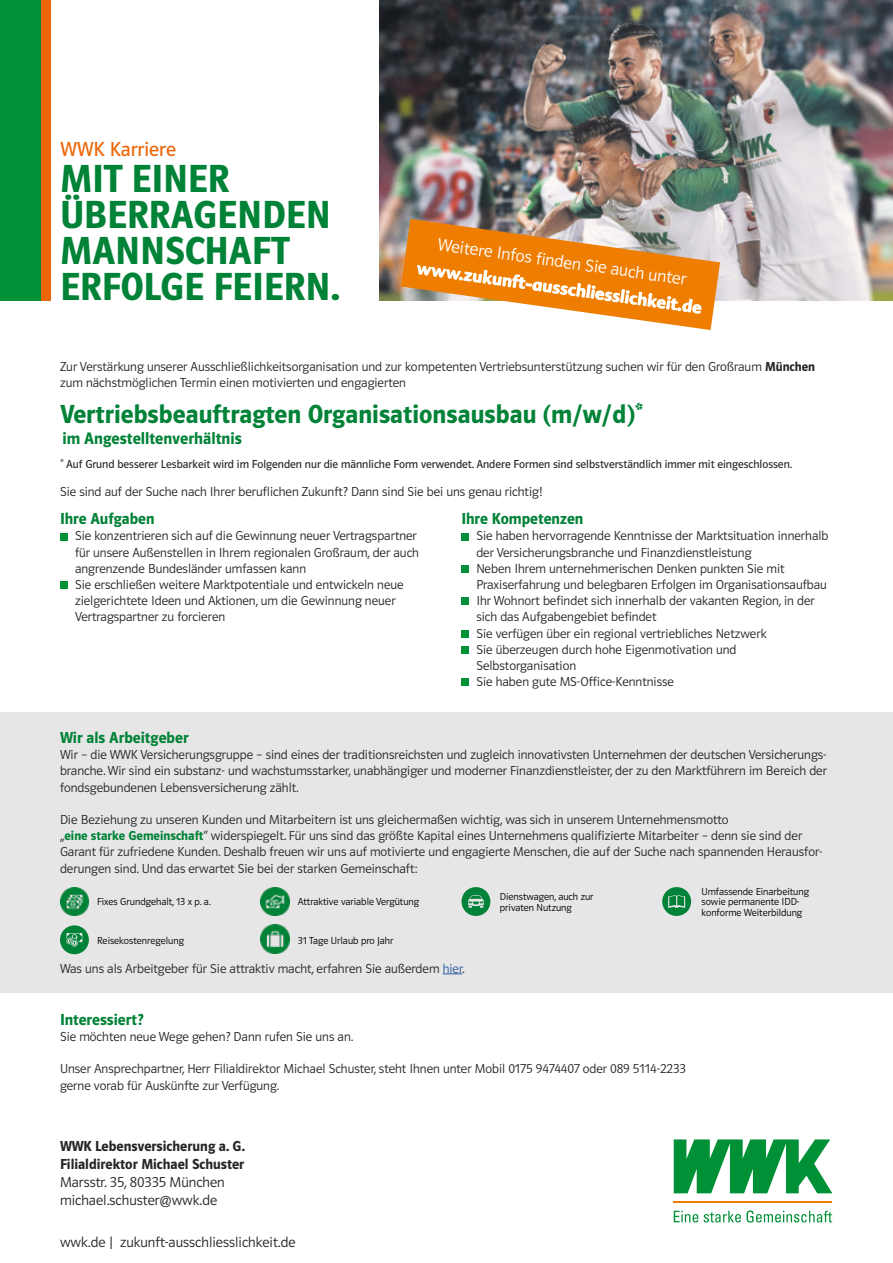
<style>
.page{position:relative;width:893px;height:1263px;background:#fff}
.page>*{position:absolute;margin:0;border:0;box-sizing:border-box;transform-origin:0 0}
.t1{font:600 40.5px/36px "WWK Polo 66";color:#008237}
.t2{font:600 27px "WWK Polo 66";color:#008237}
.t3{font:21px "WWK Polo 66 Buch";color:#ec6608}
.t4{font:18px "WWK Polo 66 Leicht";color:#fff}
.t5{font:600 17.25px "WWK Polo 66";color:#008237}
.t6{font:600 16.5px "WWK Polo 66";color:#008237}
.t7{font:15px/18px "WWK Polo 66 Leicht";color:#262626}
.t8{font:600 15px/18px "WWK Polo 66";color:#262626}
.t9{font:13.5px/16.2px "WWK Polo 66 Leicht";color:#262626}
.t10{font:12px "WWK Polo 66 Buch";color:#262626}
.t11{font:10.5px/10.5px "WWK Polo 66 Leicht";color:#000}
.s1{font-family:"WWK Polo 66";font-weight:600}
.s2{font-family:"WWK Polo 66";font-weight:600;color:#008237}
.s3{color:#275b9b}
</style>
<div class="page">
<svg style="left:674px;top:1139px;width:158px;height:54px"></svg>
<hr style="left:674px;top:1201px;width:158px;height:2px;background:#ee7d00">
<svg style="left:674px;top:1210px;width:158px;height:12px"></svg>
<img style="left:379px;top:0;width:514px;height:300px">
<div style="left:0;top:0;width:41px;height:300px;background:#009036"></div>
<div style="left:41px;top:0;width:10px;height:300px;background:#ec6608"></div>
<div style="left:60px;top:533px;width:8px;height:7px;background:#009036"></div>
<div style="left:60px;top:581px;width:8px;height:8px;background:#009036"></div>
<div style="left:461px;top:533px;width:8px;height:7px;background:#009036"></div>
<div style="left:461px;top:565px;width:8px;height:8px;background:#009036"></div>
<div style="left:461px;top:598px;width:8px;height:7px;background:#009036"></div>
<div style="left:461px;top:630px;width:8px;height:8px;background:#009036"></div>
<div style="left:461px;top:646px;width:8px;height:8px;background:#009036"></div>
<div style="left:461px;top:679px;width:8px;height:7px;background:#009036"></div>
<svg style="left:379px;top:0;width:182px;height:148px;background:#474648"></svg>
<div style="left:0;top:712px;width:893px;height:280px;background:#e6e6e6"></div>
<img style="left:60px;top:887px;width:29px;height:29px">
<img style="left:261px;top:925px;width:29px;height:29px">
<img style="left:261px;top:887px;width:29px;height:29px">
<svg style="left:662px;top:887px;width:30px;height:29px"></svg>
<svg style="left:461px;top:887px;width:30px;height:29px"></svg>
<svg style="left:60px;top:925px;width:29px;height:30px"></svg>
<svg style="left:443px;top:973px;width:19px;height:1px"></svg>
<svg style="left:401px;top:219px;width:319px;height:111px"></svg>
<h3 class="t3" style="left:60px;top:138px;width:118px">WWK Karriere</h3>
<h1 class="t1" style="left:60px;top:161px;width:282px">MIT EINER<br>ÜBERRAGENDEN<br>MANNSCHAFT<br>ERFOLGE FEIERN.</h1>
<h3 class="t4" style="left:439px;top:235px;width:252px;rotate:8deg">Weitere Infos fi nden Sie auch unter</h3>
<p class="t9" style="left:60px;top:358px;width:757px">Zur Verstärkung unserer Ausschließlichkeitsorganisation und zur kompetenten Vertriebsunterstützung suchen wir für den Großraum <span class="s1">München </span>zum nächstmöglichen Termin einen motivierten und engagierten</p>
<h2 class="t2" style="left:60px;top:399px;width:585px">Vertriebsbeauftragten Organisationsausbau (m/w/d)*</h2>
<p class="t5" style="left:62px;top:428px;width:181px">im Angestelltenverhältnis</p>
<p class="t10" style="left:60px;top:458px;width:734px">* Auf Grund besserer Lesbarkeit wird im Folgenden nur die männliche Form verwendet. Andere Formen sind selbstverständlich immer mit eingeschlossen.</p>
<p class="t9" style="left:60px;top:484px;width:484px">Sie sind auf der Suche nach Ihrer beruflichen Zukunft? Dann sind Sie bei uns genau richtig!</p>
<p class="t6" style="left:461px;top:510px;width:124px">Ihre Kompetenzen</p>
<p class="t9" style="left:476px;top:528px;width:354px">Sie haben hervorragende Kenntnisse der Marktsituation innerhalb der Versicherungsbranche und Finanzdienstleistung<br>Neben Ihrem unternehmerischen Denken punkten Sie mit Praxiserfahrung und belegbaren Erfolgen im Organisationsaufbau Ihr Wohnort befindet sich innerhalb der vakanten Region, in der sich das Aufgabengebiet befindet<br>Sie verfügen über ein regional vertriebliches Netzwerk<br>Sie überzeugen durch hohe Eigenmotivation und Selbstorganisation<br>Sie haben gute MS-Office-Kenntnisse</p>
<p class="t6" style="left:60px;top:510px;width:96px">Ihre Aufgaben</p>
<p class="t9" style="left:75px;top:528px;width:346px">Sie konzentrieren sich auf die Gewinnung neuer Vertragspartner für unsere Außenstellen in Ihrem regionalen Großraum, der auch angrenzende Bundesländer umfassen kann<br>Sie erschließen weitere Marktpotentiale und entwickeln neue zielgerichtete Ideen und Aktionen, um die Gewinnung neuer Vertragspartner zu forcieren</p>
<p class="t6" style="left:60px;top:729px;width:130px">Wir als Arbeitgeber</p>
<p class="t9" style="left:60px;top:747px;width:768px;text-align:justify">Wir – die WWK Versicherungsgruppe – sind eines der traditionsreichsten und zugleich innovativsten Unternehmen der deutschen Versicherungs&shy;branche. Wir sind ein substanz- und wachstumsstarker, unabhängiger und moderner Finanzdienstleister, der zu den Marktführern im Bereich der fondsgebundenen Lebensversicherung zählt.</p>
<p class="t9" style="left:60px;top:812px;width:764px">Die Beziehung zu unseren Kunden und Mitarbeitern ist uns gleichermaßen wichtig, was sich in unserem Unternehmensmotto<br>„<span class="s2">eine starke Gemeinschaft</span>“ widerspiegelt. Für uns sind das größte Kapital eines Unternehmens qualifizierte Mitarbeiter – denn sie sind der Garant für zufriedene Kunden. Deshalb freuen wir uns auf motivierte und engagierte Menschen, die auf der Suche nach spannenden Herausfor&shy;derungen sind. Und das erwartet Sie bei der starken Gemeinschaft:</p>
<p class="t11" style="left:500px;top:891px;width:95px">Dienstwagen, auch zur privaten Nutzung</p>
<p class="t11" style="left:701px;top:886px;width:109px">Umfassende Einarbeitung sowie permanente IDD&shy;konforme Weiterbildung</p>
<p class="t11" style="left:97px;top:897px;width:115px">Fixes Grundgehalt, 13 x p. a.</p>
<p class="t11" style="left:97px;top:935px;width:88px">Reisekostenregelung</p>
<p class="t11" style="left:298px;top:935px;width:97px">31 Tage Urlaub pro Jahr</p>
<p class="t11" style="left:298px;top:897px;width:123px">Attraktive variable Vergütung</p>
<p class="t9" style="left:60px;top:960px;width:406px">Was uns als Arbeitgeber für Sie attraktiv macht, erfahren Sie außerdem <span class="s3">hier</span>.</p>
<p class="t6" style="left:60px;top:1010px;width:85px">Interessiert?</p>
<p class="t9" style="left:60px;top:1029px;width:295px">Sie möchten neue Wege gehen? Dann rufen Sie uns an.</p>
<p class="t9" style="left:60px;top:1061px;width:628px">Unser Ansprechpartner, Herr Filialdirektor Michael Schuster, steht Ihnen unter Mobil 0175 9474407 oder 089 5114-2233 gerne vorab für Auskünfte zur Verfügung.</p>
<p class="t8" style="left:60px;top:1137px;width:187px">WWK Lebensversicherung a. G.<br>Filialdirektor Michael Schuster</p>
<p class="t7" style="left:60px;top:1173px;width:166px">Marsstr. 35, 80335 München michael.schuster@wwk.de</p>
<p class="t7" style="left:60px;top:1233px;width:237px">wwk.de | zukunft-ausschliesslichkeit.de</p>
</div>
